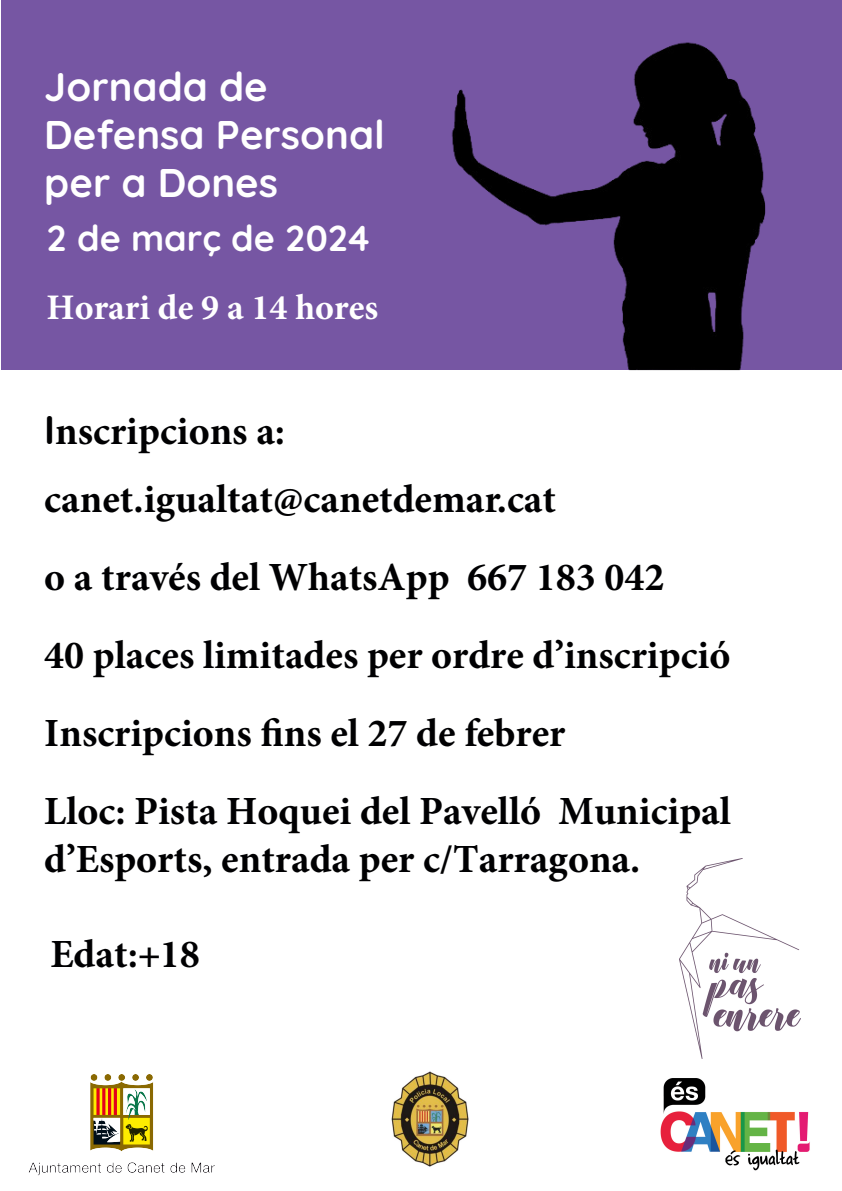
<style>
.page{position:relative;width:842px;height:1191px;background:#fff}
.page>*{position:absolute;margin:0;border:0;box-sizing:border-box;transform-origin:0 0}
.t1{font:700 40px/78px "Minion Pro";color:#000002}
.t2{font:700 40px/48px "Quicksand";color:#fff}
.t3{font:700 36px "Minion Pro";color:#fff}
.t4{font:700 36px "Quicksand";color:#fff}
.s1{font-family:"Quicksand"}
</style>
<div class="page">
<img style="left:679px;top:858px;width:121px;height:200px">
<div style="left:1px;top:0;width:841px;height:369px;background:#7656a3"></div>
<img style="left:449px;top:42px;width:326px;height:328px">
<img style="left:29px;top:1074px;width:186px;height:101px">
<img style="left:660px;top:1078px;width:150px;height:93px">
<img style="left:391px;top:1071px;width:78px;height:96px">
<p class="t2" style="left:44px;top:59px;width:342px">Jornada de<br>Defensa Personal per a Dones</p>
<p class="t4" style="left:47px;top:208px;width:324px">2 de març de 2024</p>
<p class="t3" style="left:47px;top:286px;width:333px">Horari de 9 a 14 hores</p>
<p class="t1" style="left:44px;top:397px;width:513px;line-height:67.1px"><span class="s1">I</span>nscripcions a: canet.igualtat@canetdemar.cat</p>
<p class="t1" style="left:44px;top:537px;width:688px">o a través del WhatsApp 667 183 042<br>40 places limitades per ordre d’inscripció Inscripcions fins el 27 de febrer<br>Lloc: Pista Hoquei del Pavelló Municipal</p>
<p class="t1" style="left:44px;top:819px;width:598px">d’Esports, entrada per c/Tarragona.</p>
<p class="t1" style="left:50px;top:914px;width:151px">Edat:+18</p>
</div>
